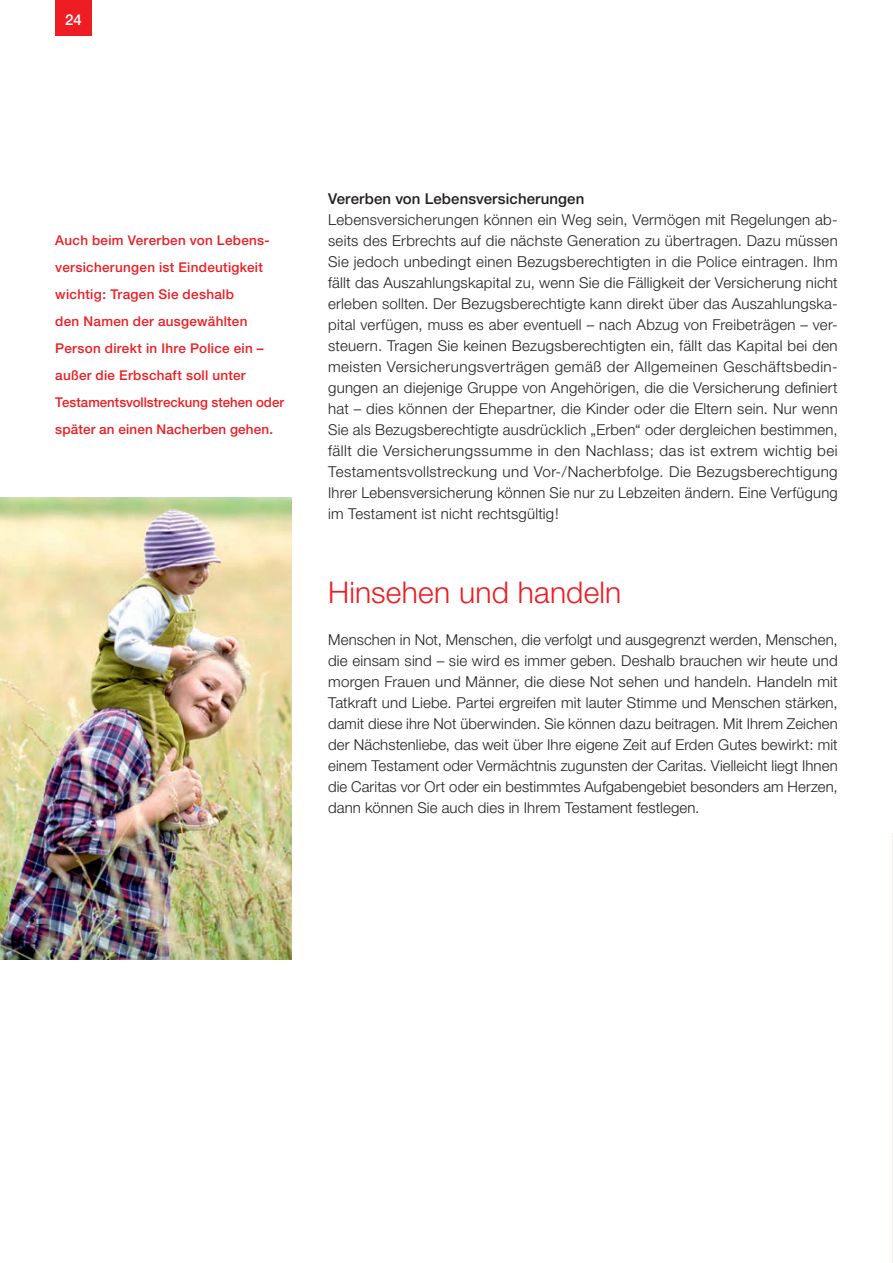
<style>
.page{position:relative;width:893px;height:1263px;background:#fff}
.page>*{position:absolute;margin:0;border:0;box-sizing:border-box;transform-origin:0 0}
.t1{font:300 30px "Helvetica Neue CE";letter-spacing:.005em;color:#ee1d23}
.t2{font:300 15px/21px "Helvetica Neue CE";letter-spacing:.01em;color:#231f20;text-align:justify}
.t3{font:500 15px "Helvetica Neue CE";letter-spacing:.01em;color:#231f20}
.t4{font:500 15px "Helvetica Neue";color:#fff}
.t5{font:500 13.5px/27px "Helvetica Neue";letter-spacing:.02em;color:#ee1d23}
</style>
<div class="page">
<div style="left:55px;top:0;width:36px;height:36px;background:#ee1d23"></div>
<hr style="left:892px;top:834px;width:1px;height:429px;background:#f3eee8">
<img style="left:0;top:497px;width:292px;height:462px">
<p class="t4" style="left:65px;top:11px;width:18px">24</p>
<p class="t5" style="left:55px;top:227px;width:230px">Auch beim Vererben von Lebens&shy;versicherungen ist Eindeutigkeit wichtig: Tragen Sie deshalb<br>den Namen der ausgewählten<br>Person direkt in Ihre Police ein – außer die Erbschaft soll unter<br>Testamentsvollstreckung stehen oder später an einen Nacherben gehen.</p>
<p class="t3" style="left:328px;top:189px;width:258px">Vererben von Lebensversicherungen</p>
<p class="t2" style="left:328px;top:209px;width:511px">Lebensversicherungen können ein Weg sein, Vermögen mit Regelungen ab&shy;seits des Erbrechts auf die nächste Generation zu übertragen. Dazu müssen Sie jedoch unbedingt einen Bezugsberechtigten in die Police eintragen. Ihm fällt das Auszahlungskapital zu, wenn Sie die Fälligkeit der Versicherung nicht erleben sollten. Der Bezugsberechtigte kann direkt über das Auszahlungska&shy;pital verfügen, muss es aber eventuell – nach Abzug von Freibeträgen – ver&shy;steuern. Tragen Sie keinen Bezugsberechtigten ein, fällt das Kapital bei den meisten Versicherungsverträgen gemäß der Allgemeinen Geschäftsbedin&shy;gungen an diejenige Gruppe von Angehörigen, die die Versicherung definiert hat – dies können der Ehepartner, die Kinder oder die Eltern sein. Nur wenn Sie als Bezugsberechtigte ausdrücklich „Erben“ oder dergleichen bestimmen, fällt die Versicherungssumme in den Nachlass; das ist extrem wichtig bei Testamentsvollstreckung und Vor-/Nacherbfolge. Die Bezugsberechtigung Ihrer Lebensversicherung können Sie nur zu Lebzeiten ändern. Eine Verfügung im Testament ist nicht rechtsgültig!</p>
<h1 class="t1" style="left:328px;top:574px;width:295px">Hinsehen und handeln</h1>
<p class="t2" style="left:328px;top:629px;width:511px">Menschen in Not, Menschen, die verfolgt und ausgegrenzt werden, Menschen, die einsam sind – sie wird es immer geben. Deshalb brauchen wir heute und morgen Frauen und Männer, die diese Not sehen und handeln. Handeln mit Tatkraft und Liebe. Partei ergreifen mit lauter Stimme und Menschen stärken, damit diese ihre Not überwinden. Sie können dazu beitragen. Mit Ihrem Zeichen der Nächstenliebe, das weit über Ihre eigene Zeit auf Erden Gutes bewirkt: mit einem Testament oder Vermächtnis zugunsten der Caritas. Vielleicht liegt Ihnen die Caritas vor Ort oder ein bestimmtes Aufgabengebiet besonders am Herzen, dann können Sie auch dies in Ihrem Testament festlegen.</p>
</div>
